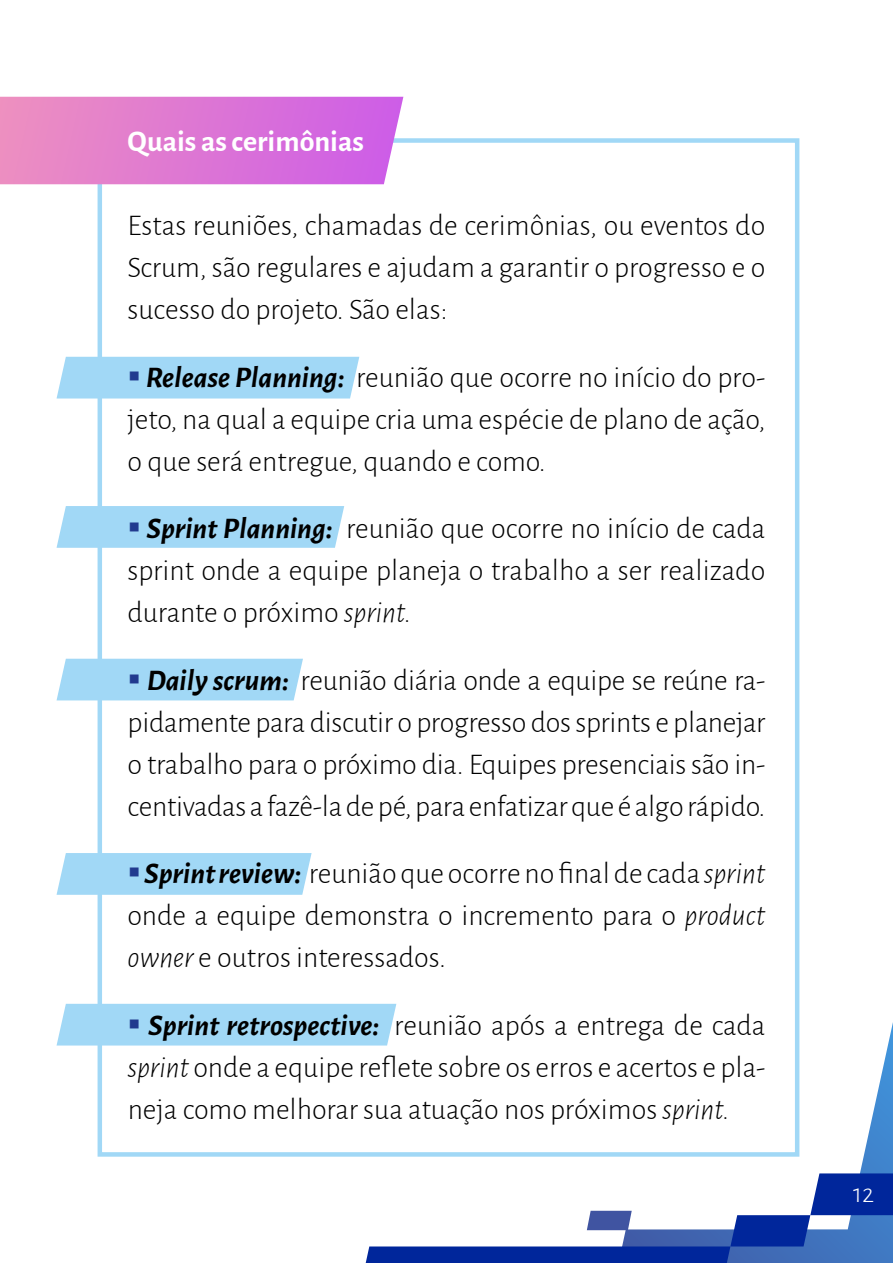
<style>
.page{position:relative;width:893px;height:1263px;background:#fff}
.page>*{position:absolute;margin:0;border:0;box-sizing:border-box;transform-origin:0 0}
.t1{font:300 30px/42px "Alegreya Sans";color:#000;text-align:justify}
.t2{font:700 30px "Alegreya Sans";color:#fff}
.t3{font:300 27px "Alegreya Sans";color:#fff}
.s1{color:#213a8f}
.s2{font-weight:700;font-style:italic}
.s3{font-style:italic}
</style>
<div class="page">
<svg style="left:0;top:97px;width:403px;height:87px;background:#dd79d4"></svg>
<div style="left:57px;top:357px;width:302px;height:41px;background:#a1d8f6"></div>
<div style="left:57px;top:506px;width:287px;height:42px;background:#a1d8f6"></div>
<div style="left:57px;top:659px;width:246px;height:41px;background:#a1d8f6"></div>
<div style="left:57px;top:853px;width:255px;height:42px;background:#a1d8f6"></div>
<div style="left:57px;top:1004px;width:339px;height:41px;background:#a1d8f6"></div>
<svg style="left:615px;top:806px;width:278px;height:367px"></svg>
<svg style="left:366px;top:1173px;width:527px;height:90px"></svg>
<p class="t2" style="left:128px;top:119px;width:238px">Quais as cerimônias</p>
<p class="t1" style="left:128px;top:203px;width:639px">Estas reuniões, chamadas de cerimônias, ou eventos do Scrum, são regulares e ajudam a garantir o progresso e o sucesso do projeto. São elas:</p>
<p class="t1" style="left:128px;top:355px;width:639px"><span class="s1">▪</span> <span class="s2">Release Planning:</span> reunião que ocorre no início do pro&shy;jeto, na qual a equipe cria uma espécie de plano de ação, o que será entregue, quando e como.</p>
<p class="t1" style="left:128px;top:506px;width:639px"><span class="s1">▪</span> <span class="s2">Sprint Planning:</span> reunião que ocorre no início de cada sprint onde a equipe planeja o trabalho a ser realizado durante o próximo <span class="s3">sprint.</span></p>
<p class="t1" style="left:128px;top:658px;width:639px"><span class="s1">▪</span> <span class="s2">Daily scrum:</span> reunião diária onde a equipe se reúne ra&shy;pidamente para discutir o progresso dos sprints e planejar o trabalho para o próximo dia. Equipes presenciais são in&shy;centivadas a fazê-la de pé, para enfatizar que é algo rápido.</p>
<p class="t1" style="left:128px;top:851px;width:639px"><span class="s1">▪</span><span class="s2">Sprint review:</span> reunião que ocorre no final de cada <span class="s3">sprint </span>onde a equipe demonstra o incremento para o <span class="s3">product owner</span> e outros interessados.</p>
<p class="t1" style="left:128px;top:1003px;width:639px"><span class="s1">▪</span> <span class="s2">Sprint retrospective:</span> reunião após a entrega de cada <span class="s3">sprint</span> onde a equipe reflete sobre os erros e acertos e pla&shy;neja como melhorar sua atuação nos próximos <span class="s3">sprint.</span></p>
<p class="t3" style="left:853px;top:1175px;width:23px">12</p>
</div>
